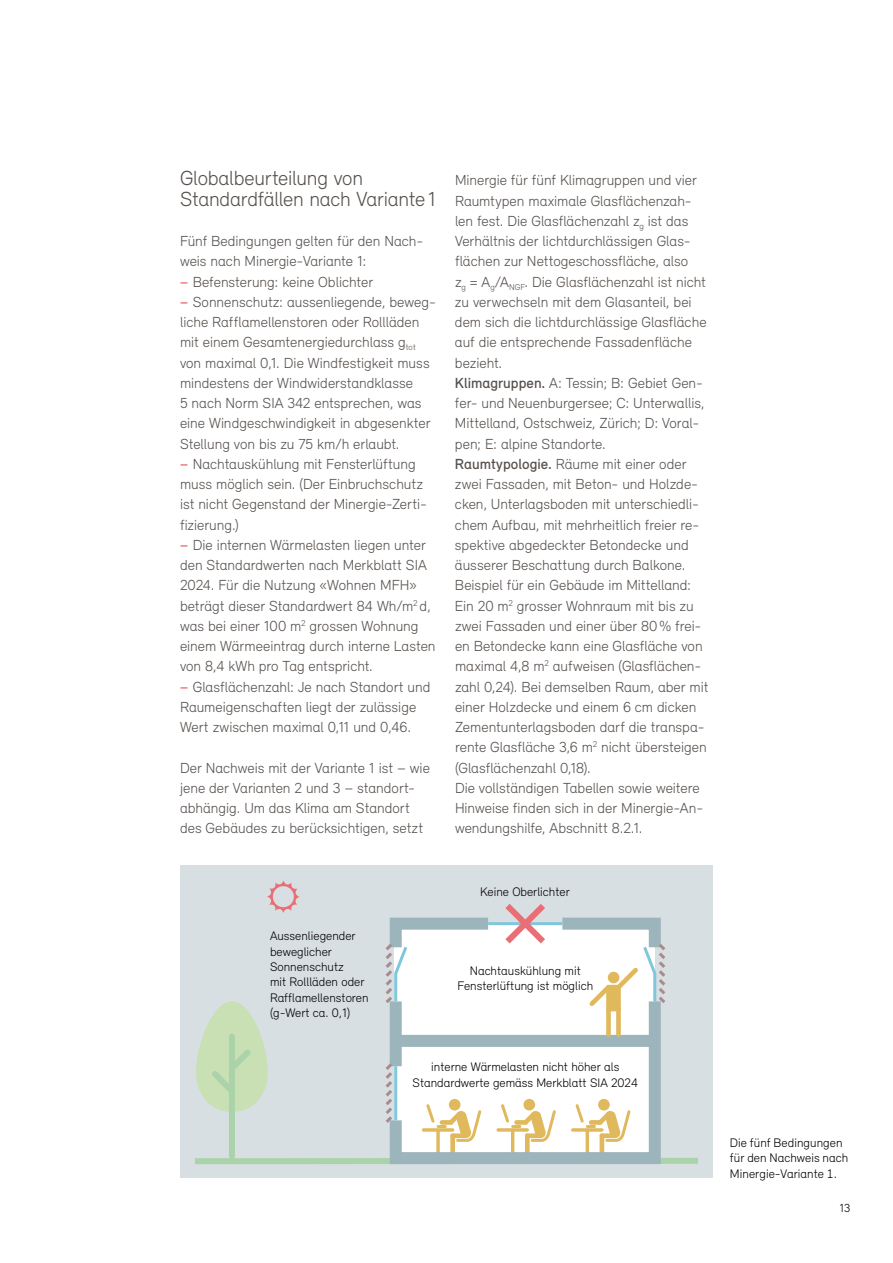
<style>
.page{position:relative;width:893px;height:1263px;background:#fff}
.page>*{position:absolute;margin:0;border:0;box-sizing:border-box;transform-origin:0 0}
.t1{font:300 21px/20.2px "Relevant";letter-spacing:-.01em;color:#57514d}
.t2{font:300 15px/20.2px "Relevant";color:#57514d}
.t3{font:300 12.75px/15.3px "Relevant";color:#000;text-align:center}
.t4{font:300 12px "Relevant";color:#000}
.s1{font-weight:500;color:#e96c77}
.s2{font-weight:500}
</style>
<div class="page">
<div style="left:180px;top:865px;width:533px;height:313px;background:#d8dfe2"></div>
<div style="left:195px;top:1158px;width:503px;height:6px;background:#abd3aa"></div>
<svg style="left:389px;top:1006px;width:272px;height:158px"></svg>
<hr style="left:394px;top:1066px;width:3px;height:54px;background:#80c7dc">
<svg style="left:267px;top:880px;width:33px;height:33px"></svg>
<div style="left:229px;top:1036px;width:6px;height:121px;background:#abd3aa"></div>
<svg style="left:196px;top:1001px;width:72px;height:111px"></svg>
<svg style="left:385px;top:1060px;width:10px;height:66px"></svg>
<div style="left:606px;top:1006px;width:5px;height:31px;background:#e1b95d;border-radius:2px"></div>
<div style="left:616px;top:1006px;width:5px;height:31px;background:#e1b95d;border-radius:2px"></div>
<div style="left:606px;top:985px;width:15px;height:26px;background:#e1b95d;border-radius:2px"></div>
<svg style="left:385px;top:904px;width:281px;height:102px"></svg>
<h1 class="t1" style="left:180px;top:168px;width:258px">Globalbeurteilung von<br>Stan dard fällen nach Variante 1</h1>
<p class="t2" style="left:180px;top:231px;width:257px">Fünf Bedingungen gelten für den Nach&shy;weis nach Minergie-Variante 1:<br><span class="s1">−</span> Befensterung: keine Oblichter<br><span class="s1">−</span> Sonnenschutz: aussenliegende, beweg&shy;liche Rafflamellenstoren oder Rollläden mit einem Gesamtenergiedurchlass g<sub>tot </sub>von maximal 0,1. Die Windfestigkeit muss mindestens der Windwiderstandklasse<br>5 nach Norm SIA 342 entsprechen, was eine Windgeschwindigkeit in abgesenkter Stellung von bis zu 75 km/h erlaubt.<br><span class="s1">−</span> Nachtauskühlung mit Fensterlüftung muss möglich sein. (Der Einbruchschutz ist nicht Gegenstand der Minergie-Zerti&shy;fizierung.)<br><span class="s1">−</span> Die internen Wärmelasten liegen unter den Standardwerten nach Merkblatt SIA 2024. Für die Nutzung «Wohnen MFH» beträgt dieser Standardwert 84 Wh/m<sup>2</sup> d, was bei einer 100 m<sup>2</sup> grossen Wohnung einem Wärmeeintrag durch interne Lasten von 8,4 kWh pro Tag entspricht.<br><span class="s1">−</span> Glasflächenzahl: Je nach Standort und Raumeigenschaften liegt der zulässige Wert zwischen maximal 0,11 und 0,46.</p>
<p class="t2" style="left:180px;top:757px;width:251px">Der Nachweis mit der Variante 1 ist – wie jene der Varianten 2 und 3 – standort&shy;abhängig. Um das Klima am Standort des Gebäudes zu berücksichtigen, setzt</p>
<p class="t2" style="left:455px;top:170px;width:255px">Minergie für fünf Klimagruppen und vier Raumtypen maximale Glasflächenzah&shy;len fest. Die Glasflächenzahl z<sub>g</sub> ist das Verhältnis der lichtdurchlässigen Glas&shy;flächen zur Nettogeschossfläche, also<br>z<sub>g</sub> = A<sub>g</sub>/A<sub>NGF</sub>. Die Glasflächenzahl ist nicht zu verwechseln mit dem Glasanteil, bei dem sich die lichtdurchlässige Glasfläche auf die entsprechende Fassadenfläche bezieht.<br><span class="s2">Klimagruppen.</span> A: Tessin; B: Gebiet Gen&shy;fer- und Neuenburgersee; C: Unterwallis, Mittelland, Ostschweiz, Zürich; D: Voral&shy;pen; E: alpine Standorte.<br><span class="s2">Raumtypologie.</span> Räume mit einer oder zwei Fassaden, mit Beton- und Holzde&shy;cken, Unterlagsboden mit unterschiedli&shy;chem Aufbau, mit mehrheitlich freier re&shy;spektive abgedeckter Betondecke und äusserer Beschattung durch Balkone.<br>Beispiel für ein Gebäude im Mittelland:<br>Ein 20 m<sup>2</sup> grosser Wohnraum mit bis zu zwei Fassaden und einer über 80 % frei&shy;en Betondecke kann eine Glasfläche von maximal 4,8 m<sup>2</sup> aufweisen (Glasflächen&shy;zahl 0,24). Bei demselben Raum, aber mit einer Holzdecke und einem 6 cm dicken Zementunterlagsboden darf die transpa&shy;rente Glasfläche 3,6 m<sup>2</sup> nicht übersteigen (Glasflächenzahl 0,18).<br>Die vollständigen Tabellen sowie weitere Hinweise finden sich in der Minergie-An&shy;wendungshilfe, Abschnitt 8.2.1.</p>
<p class="t3" style="left:270px;top:929px;width:100px;text-align:left">Aussenliegender beweglicher<br>Sonnenschutz<br>mit Rollläden oder<br>Rafflamellenstoren (g-Wert ca. 0,1)</p>
<p class="t3" style="left:480px;top:885px;width:91px">Keine Oberlichter</p>
<p class="t3" style="left:457px;top:963px;width:137px">Nachtauskühlung mit<br>Fensterlüftung ist möglich</p>
<p class="t3" style="left:413px;top:1060px;width:227px">interne Wärmelasten nicht höher als<br>Standardwerte gemäss Merkblatt SIA 2024</p>
<p class="t3" style="left:730px;top:1135px;width:120px;text-align:left">Die fünf Bedingungen für den Nachweis nach<br>Minergie-Variante 1.</p>
<p class="t4" style="left:839px;top:1202px;width:13px">13</p>
</div>
